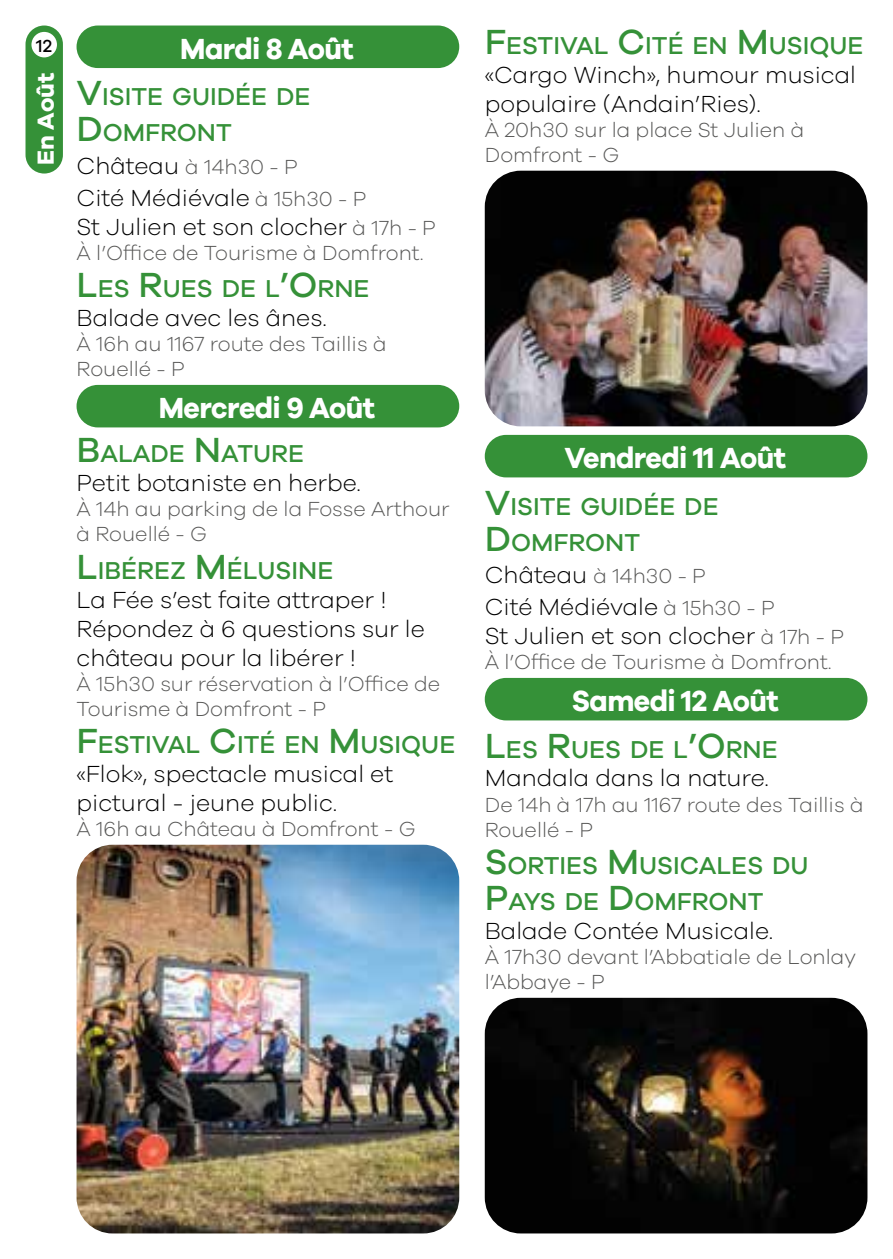
<style>
.page{position:relative;width:893px;height:1259px;background:#fff}
.page>*{position:absolute;margin:0;border:0;box-sizing:border-box;transform-origin:0 0}
.t1{font:700 30px "Galano Grotesque";letter-spacing:-.02em;color:#fff;scale:.95 1}
.t2{font:500 25.2px/36px "Galano Grotesque";color:#359138}
.t3{font:300 24px/28.8px "Galano Grotesque";color:#000}
.t4{font:700 24px "Galano Grotesque";color:#fff}
.t5{font:300 21px/25.2px "Galano Grotesque";color:#575756}
.t6{font:500 18px "Galano Grotesque";color:#000}
.s1{font-size:36px}
.s2{font-size:24px;color:#000}
.s3{font-size:21px;color:#575756}
</style>
<div class="page">
<img style="left:485px;top:171px;width:382px;height:255px">
<div style="left:26px;top:26px;width:37px;height:147px;background:#359138;border-radius:19px"></div>
<div style="left:31px;top:32px;width:26px;height:25px;background:#fff;border-radius:50%"></div>
<div style="left:485px;top:435px;width:382px;height:42px;background:#359138;border-radius:21px"></div>
<div style="left:485px;top:678px;width:382px;height:42px;background:#359138;border-radius:21px"></div>
<img style="left:77px;top:844px;width:382px;height:389px">
<div style="left:77px;top:385px;width:382px;height:42px;background:#359138;border-radius:21px"></div>
<div style="left:77px;top:26px;width:382px;height:42px;background:#359138;border-radius:21px"></div>
<img style="left:485px;top:997px;width:382px;height:236px">
<p class="t6" style="left:36px;top:35px;width:17px">12</p>
<p class="t2" style="left:485px;top:27px;width:377px"><span class="s1">F</span>ESTIVAL <span class="s1">C</span>ITÉ EN <span class="s1">M</span>USIQUE</p>
<p class="t3" style="left:485px;top:60px;width:373px">«Cargo Winch», humour musical populaire (Andain’Ries).</p>
<p class="t5" style="left:485px;top:117px;width:321px">À 20h30 sur la place St Julien à<br>Domfront - G</p>
<h1 class="t1" style="left:180px;top:30px;width:184px">Mardi 8 Août</h1>
<p class="t2" style="left:77px;top:78px;width:232px"><span class="s1">V</span>ISITE GUIDÉE DE<br><span class="s1">D</span>OM FRONT</p>
<p class="t5" style="left:77px;top:153px;width:223px"><span class="s2">Château</span> à 14h30 - P</p>
<p class="t3" style="left:77px;top:183px;width:361px">Cité Médiévale <span class="s3">à 15h30 - P<br></span>St Julien et son clocher <span class="s3">à 17h - P</span></p>
<p class="t5" style="left:77px;top:240px;width:349px">À l’Office de Tourisme à Domfront.</p>
<p class="t2" style="left:77px;top:270px;width:291px"><span class="s1">L</span>ES <span class="s1">R</span>UES DE L<span class="s1">’O</span>RNE</p>
<p class="t3" style="left:77px;top:303px;width:252px">Balade avec les ânes.</p>
<p class="t5" style="left:77px;top:331px;width:311px">À 16h au 1167 route des Taillis à<br>Rouellé - P</p>
<p class="t4" style="left:31px;top:165px;width:94px;rotate:-90deg">En Août</p>
<h1 class="t1" style="left:159px;top:389px;width:229px">Mercredi 9 Août</h1>
<p class="t2" style="left:77px;top:435px;width:226px"><span class="s1">B</span>ALADE <span class="s1">N</span>ATURE</p>
<p class="t3" style="left:77px;top:468px;width:286px">Petit botaniste en herbe.</p>
<p class="t5" style="left:77px;top:496px;width:375px">À 14h au parking de la Fosse Arthour à Rouellé - G</p>
<p class="t2" style="left:77px;top:552px;width:255px"><span class="s1">L</span>IBÉREZ <span class="s1">M</span>ÉLUSINE</p>
<p class="t3" style="left:77px;top:585px;width:350px">La Fée s’est faite attraper !<br>Répondez à 6 questions sur le château pour la libérer !</p>
<p class="t5" style="left:77px;top:670px;width:365px">À 15h30 sur réservation à l’Office de<br>Tourisme à Domfront - P</p>
<p class="t2" style="left:77px;top:726px;width:377px"><span class="s1">F</span>ESTIVAL <span class="s1">C</span>ITÉ EN <span class="s1">M</span>USIQUE</p>
<p class="t3" style="left:77px;top:759px;width:318px">«Flok», spectacle musical et pictural - jeune public.</p>
<p class="t5" style="left:77px;top:816px;width:341px">À 16h au Château à Domfront - G</p>
<h1 class="t1" style="left:564px;top:439px;width:235px">Vendredi 11 Août</h1>
<p class="t2" style="left:485px;top:487px;width:232px"><span class="s1">V</span>ISITE GUIDÉE DE<br><span class="s1">D</span>OM FRONT</p>
<p class="t5" style="left:485px;top:562px;width:223px"><span class="s2">Château</span> à 14h30 - P</p>
<p class="t3" style="left:485px;top:592px;width:361px">Cité Médiévale <span class="s3">à 15h30 - P<br></span>St Julien et son clocher <span class="s3">à 17h - P</span></p>
<p class="t5" style="left:485px;top:649px;width:349px">À l’Office de Tourisme à Domfront.</p>
<h1 class="t1" style="left:572px;top:682px;width:219px">Samedi 12 Août</h1>
<p class="t2" style="left:485px;top:730px;width:291px"><span class="s1">L</span>ES <span class="s1">R</span>UES DE L<span class="s1">’O</span>RNE</p>
<p class="t3" style="left:485px;top:763px;width:286px">Mandala dans la nature.</p>
<p class="t5" style="left:485px;top:791px;width:380px">De 14h à 17h au 1167 route des Taillis à<br>Rouellé - P</p>
<p class="t2" style="left:485px;top:847px;width:325px"><span class="s1">S</span>ORTIES <span class="s1">M</span>USICALES DU<br><span class="s1">P</span>AYS DE <span class="s1">D</span>OM FRONT</p>
<p class="t3" style="left:485px;top:915px;width:290px">Balade Contée Musicale.</p>
<p class="t5" style="left:485px;top:943px;width:373px">À 17h30 devant l’Abbatiale de Lonlay l’Abbaye - P</p>
</div>
